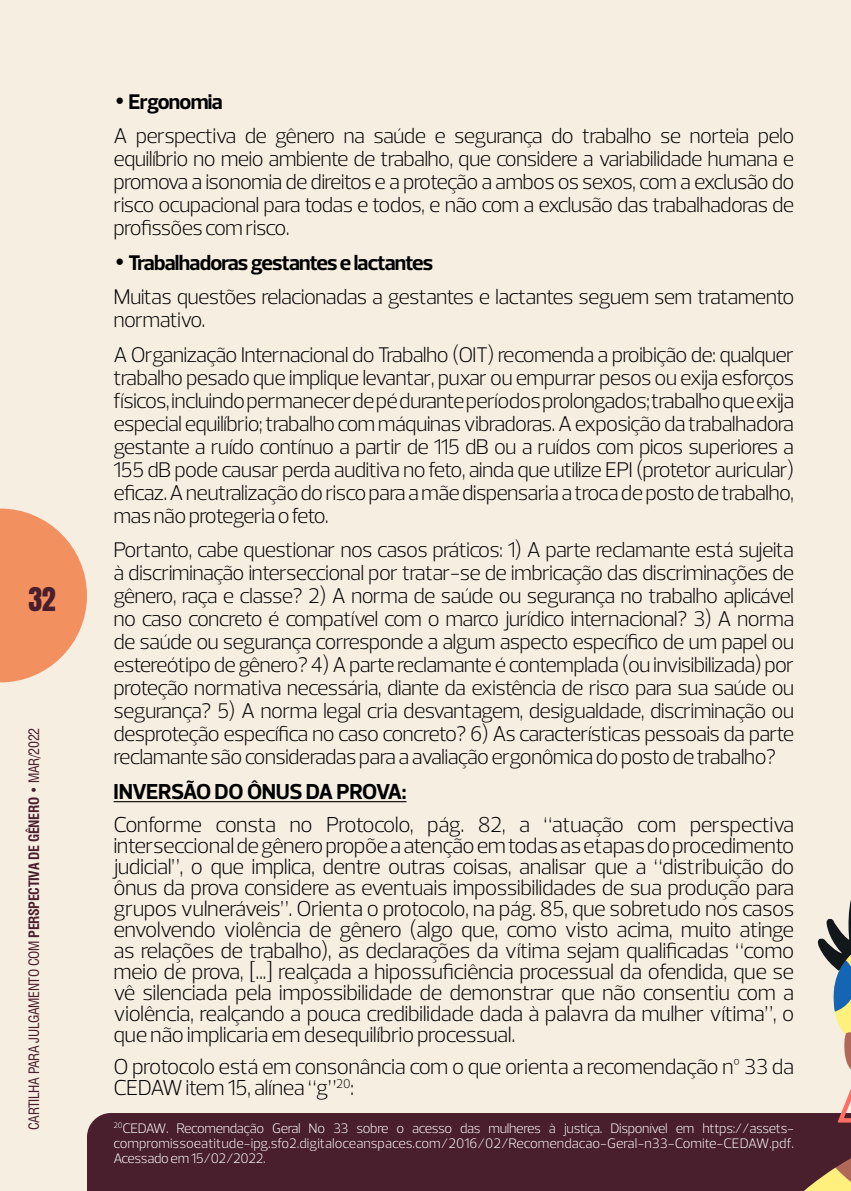
<style>
.page{position:relative;width:851px;height:1191px;background:#fff}
.page>*{position:absolute;margin:0;border:0;box-sizing:border-box;transform-origin:0 0}
.t1{font:28px "Anton";color:#4a1f2d}
.t2{font:300 22px/21px "Prelo";letter-spacing:-.025em;color:#000;text-align:justify}
.t3{font:700 22px "Prelo";letter-spacing:-.025em;color:#000}
.t4{font:300 21.6px/23px "Prelo";letter-spacing:-.035em;color:#000}
.t5{font:300 14px/15px "Prelo";letter-spacing:-.02em;color:#fff;text-align:justify}
.t6{font:condensed 14px "Swiss 721 BT";letter-spacing:-.025em;color:#4a1f2d}
.s1{font-weight:700}
.s2{font-family:"Swiss 721 BT";font-weight:400;font-stretch:condensed}
</style>
<div class="page">
<div style="left:0;top:0;width:850px;height:1191px;background:#f7eee2"></div>
<svg style="left:0;top:508px;width:87px;height:174px"></svg>
<hr style="left:114px;top:801px;width:292px;height:1px;background:#000">
<div style="left:87px;top:1113px;width:694px;height:78px;background:#4a1f2d"></div>
<svg style="left:781px;top:905px;width:69px;height:286px"></svg>
<p class="t1" style="left:28px;top:585px;width:29px">32</p>
<p class="t6" style="left:26px;top:1130px;width:404px;rotate:-90deg">CARTILHA PARA JULGAMENTO COM <span class="s1">PERSPECTIVA DE GÊNERO</span> • MAR/2022</p>
<p class="t4" style="left:113px;top:85px;width:682px;line-height:34.4px"><span class="s2">•</span> <span class="s1">Ergonomia<br></span>A perspectiva de gênero na saúde e segurança do trabalho se norteia pelo</p>
<p class="t4" style="left:113px;top:148px;width:682px;text-align:justify">equilíbrio no meio ambiente de trabalho, que considere a variabilidade humana e promova a isonomia de direitos e a proteção a ambos os sexos, com a exclusão do risco ocupacional para todas e todos, e não com a exclusão das trabalhadoras de profissões com risco.</p>
<p class="t4" style="left:113px;top:245px;width:682px;line-height:34.4px"><span class="s2">•</span> <span class="s1">Trabalhadoras gestantes e lactantes<br></span>Muitas questões relacionadas a gestantes e lactantes seguem sem tratamento</p>
<p class="t4" style="left:113px;top:303px;width:682px;line-height:34.4px">normativo.<br>A Organização Internacional do Trabalho (OIT) recomenda a proibição de: qualquer</p>
<p class="t4" style="left:113px;top:366px;width:682px;text-align:justify">trabalho pesado que implique levantar, puxar ou empurrar pesos ou exija esforços físicos, incluindo permanecer de pé durante períodos prolongados; trabalho que exija especial equilíbrio; trabalho com máquinas vibradoras. A exposição da trabalhadora gestante a ruído contínuo a partir de 115 dB ou a ruídos com picos superiores a 155 dB pode causar perda auditiva no feto, ainda que utilize EPI (protetor auricular) eficaz. A neutralização do risco para a mãe dispensaria a troca de posto de trabalho, mas não protegeria o feto.</p>
<p class="t4" style="left:113px;top:538px;width:682px;text-align:justify">Portanto, cabe questionar nos casos práticos: 1) A parte reclamante está sujeita à discriminação interseccional por tratar-se de imbricação das discriminações de gênero, raça e classe? 2) A norma de saúde ou segurança no trabalho aplicável no caso concreto é compatível com o marco jurídico internacional? 3) A norma de saúde ou segurança corresponde a algum aspecto específico de um papel ou estereótipo de gênero? 4) A parte reclamante é contemplada (ou invisibilizada) por proteção normativa necessária, diante da existência de risco para sua saúde ou segurança? 5) A norma legal cria desvantagem, desigualdade, discriminação ou desproteção específica no caso concreto? 6) As características pessoais da parte reclamante são consideradas para a avaliação ergonômica do posto de trabalho?</p>
<p class="t3" style="left:114px;top:778px;width:294px">INVERSÃO DO ÔNUS DA PROVA:</p>
<p class="t2" style="left:113px;top:814px;width:682px">Conforme consta no Protocolo, pág. 82, a “atuação com perspectiva interseccional de gênero propõe a atenção em todas as etapas do procedimento judicial”, o que implica, dentre outras coisas, analisar que a “distribuição do ônus da prova considere as eventuais impossibilidades de sua produção para grupos vulneráveis”. Orienta o protocolo, na pág. 85, que sobretudo nos casos envolvendo violência de gênero (algo que, como visto acima, muito atinge as relações de trabalho), as declarações da vítima sejam qualificadas “como meio de prova, [...] realçada a hipossuficiência processual da ofendida, que se vê silenciada pela impossibilidade de demonstrar que não consentiu com a violência, realçando a pouca credibilidade dada à palavra da mulher vítima”, o que não implicaria em desequilíbrio processual.</p>
<p class="t2" style="left:113px;top:1056px;width:682px">O protocolo está em consonância com o que orienta a recomendação nº 33 da<br>CEDAW item 15, alínea “g”<sup>20</sup>:</p>
<p class="t5" style="left:113px;top:1120px;width:682px"><sup>20</sup>CEDAW. Recomendação Geral No 33 sobre o acesso das mulheres à justiça. Disponível em https://assets&shy;compromissoeatitude-ipg.sfo2.digitaloceanspaces.com/2016/02/Recomendacao-Geral-n33-Comite-CEDAW.pdf.<br>Acessado em 15/02/2022.</p>
</div>
